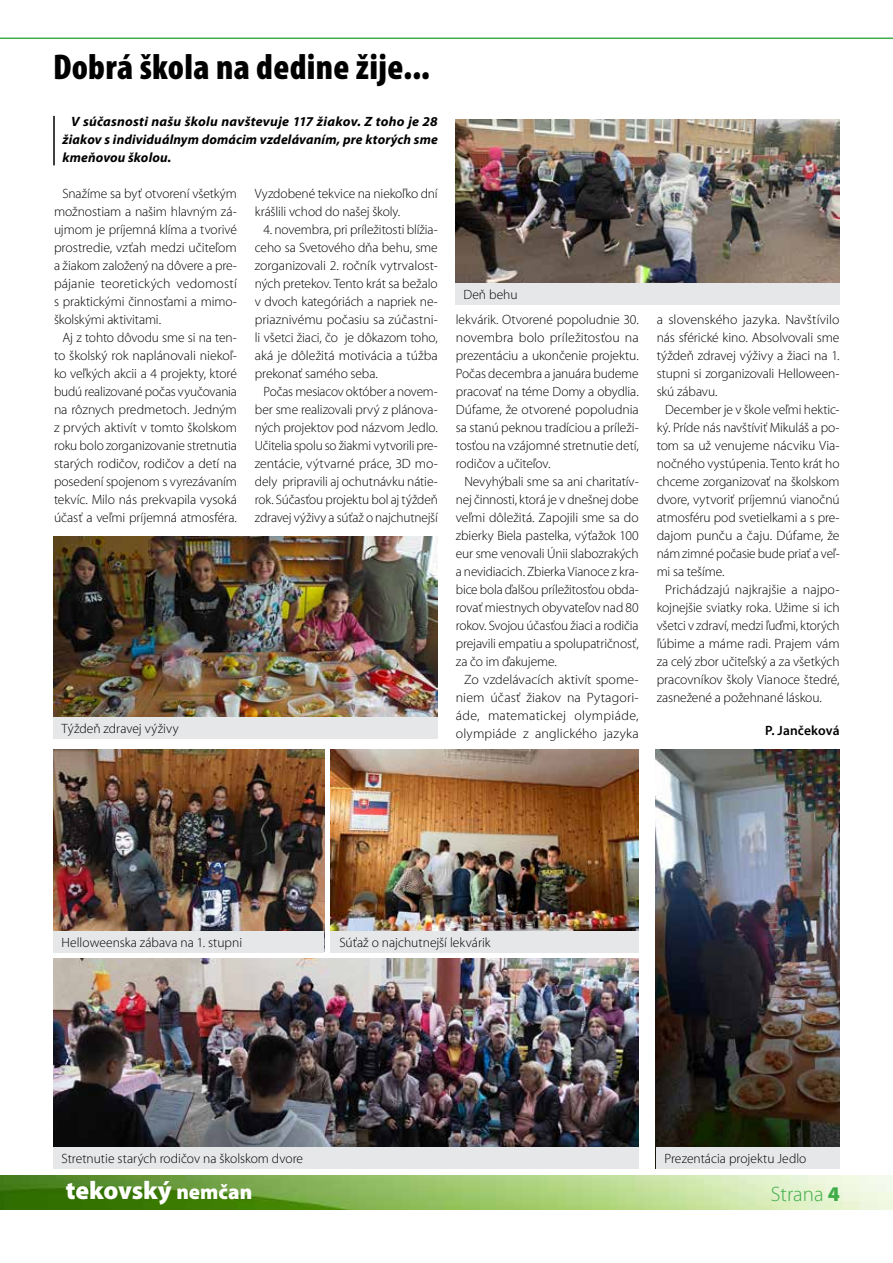
<style>
.page{position:relative;width:893px;height:1263px;background:#fff}
.page>*{position:absolute;margin:0;border:0;box-sizing:border-box;transform-origin:0 0}
.t1{font:900 condensed 36px "Mini Pro";letter-spacing:.01em;color:#000}
.t2{font:900 25.5px "Mini Pro";letter-spacing:-.005em;color:#fff}
.t3{font:300 21px "Mini Pro";color:#41ad49}
.t4{font:300 13.5px/18px "Mini Pro";letter-spacing:-.005em;color:#000;text-align:justify}
.t5{font:italic 700 13.5px/18px "Mini Pro";letter-spacing:.01em;color:#000;text-align:justify}
.t6{font:600 13.5px "Mini Pro";letter-spacing:.01em;color:#000}
.s1{font-size:21px}
.s2{font-weight:900}
</style>
<div class="page">
<img style="left:0;top:1176px;width:893px;height:34px">
<hr style="left:0;top:38px;width:893px;height:1px;background:#41ad49">
<hr style="left:53px;top:116px;width:2px;height:49px;background:#000">
<img style="left:455px;top:119px;width:385px;height:164px">
<img style="left:53px;top:537px;width:385px;height:180px">
<img style="left:53px;top:750px;width:271px;height:181px">
<img style="left:331px;top:750px;width:307px;height:181px">
<img style="left:656px;top:750px;width:184px;height:397px">
<img style="left:53px;top:959px;width:586px;height:188px">
<div style="left:455px;top:283px;width:385px;height:21px;background:#e6e7e8"></div>
<div style="left:53px;top:717px;width:385px;height:21px;background:#e6e7e8"></div>
<div style="left:53px;top:931px;width:271px;height:21px;background:#e6e7e8"></div>
<div style="left:331px;top:931px;width:308px;height:22px;background:#e6e7e8"></div>
<div style="left:53px;top:1147px;width:586px;height:21px;background:#e6e7e8"></div>
<div style="left:656px;top:1147px;width:184px;height:22px;background:#e6e7e8"></div>
<h1 class="t1" style="left:53px;top:47px;width:378px">Dobrá škola na dedine žije...</h1>
<p class="t5" style="left:63px;top:113px;width:377px;text-indent:9px">V súčasnosti našu školu navštevuje 117 žiakov. Z toho je 28 žiakov s individuálnym domácim vzdelávaním, pre ktorých sme kmeňovou školou.</p>
<p class="t4" style="left:54px;top:185px;width:184px;text-indent:9px">Snažíme sa byť otvorení všetkým možnostiam a našim hlavným zá&shy;ujmom je príjemná klíma a tvorivé prostredie, vzťah medzi učiteľom a žiakom založený na dôvere a pre&shy;pájanie teoretických vedomostí s praktickými činnosťami a mimo&shy;školskými aktivitami.</p>
<p class="t4" style="left:54px;top:329px;width:184px;text-indent:9px">Aj z tohto dôvodu sme si na ten&shy;to školský rok naplánovali niekoľ&shy;ko veľkých akcii a 4 projekty, ktoré budú realizované počas vyučovania na rôznych predmetoch. Jedným z prvých aktivít v tomto školskom roku bolo zorganizovanie stretnutia starých rodičov, rodičov a detí na posedení spojenom s vyrezávaním tekvíc. Milo nás prekvapila vysoká účasť a veľmi príjemná atmosféra.</p>
<p class="t4" style="left:255px;top:185px;width:184px">Vyzdobené tekvice na niekoľko dní krášlili vchod do našej školy.</p>
<p class="t4" style="left:255px;top:221px;width:184px;text-indent:9px">4. novembra, pri príležitosti blížia&shy;ceho sa Svetového dňa behu, sme zorganizovali 2. ročník vytrvalost&shy;ných pretekov. Tento krát sa bežalo v dvoch kategóriách a napriek ne&shy;priaznivému počasiu sa zúčastni&shy;li všetci žiaci, čo je dôkazom toho, aká je dôležitá motivácia a túžba prekonať samého seba.</p>
<p class="t4" style="left:255px;top:383px;width:184px;text-indent:9px">Počas mesiacov október a novem&shy;ber sme realizovali prvý z plánova&shy;ných projektov pod názvom Jedlo.<br>Učitelia spolu so žiakmi vytvorili pre&shy;zentácie, výtvarné práce, 3D mo&shy;dely pripravili aj ochutnávku nátie&shy;rok. Súčasťou projektu bol aj týždeň zdravej výživy a súťaž o najchutnejší</p>
<p class="t4" style="left:62px;top:719px;width:119px">Týždeň zdravej výživy</p>
<p class="t4" style="left:463px;top:285px;width:56px">Deň behu</p>
<p class="t4" style="left:456px;top:311px;width:184px">lekvárik. Otvorené popoludnie 30. novembra bolo príležitosťou na prezentáciu a ukončenie projektu.<br>Počas decembra a januára budeme pracovať na téme Domy a obydlia.<br>Dúfame, že otvorené popoludnia sa stanú peknou tradíciou a príleži&shy;tosťou na vzájomné stretnutie detí, rodičov a učiteľov.</p>
<p class="t4" style="left:456px;top:473px;width:184px;text-indent:9px">Nevyhýbali sme sa ani charitatív&shy;nej činnosti, ktorá je v dnešnej dobe veľmi dôležitá. Zapojili sme sa do zbierky Biela pastelka, výťažok 100 eur sme venovali Únii slabozrakých a nevidiacich. Zbierka Vianoce z kra&shy;bice bola ďalšou príležitosťou obda&shy;rovať miestnych obyvateľov nad 80 rokov. Svojou účasťou žiaci a rodičia prejavili empatiu a spolupatričnosť, za čo im ďakujeme.</p>
<p class="t4" style="left:456px;top:671px;width:184px;text-indent:9px">Zo vzdelávacích aktivít spome&shy;niem účasť žiakov na Pytagori&shy;áde, matematickej olympiáde, olympiáde z anglického jazyka</p>
<p class="t4" style="left:657px;top:311px;width:184px">a slovenského jazyka. Navštívilo nás sférické kino. Absolvovali sme týždeň zdravej výživy a žiaci na 1. stupni si zorganizovali Helloween&shy;skú zábavu.</p>
<p class="t4" style="left:657px;top:401px;width:184px;text-indent:9px">December je v škole veľmi hektic&shy;ký. Príde nás navštíviť Mikuláš a po&shy;tom sa už venujeme nácviku Via&shy;nočného vystúpenia. Tento krát ho chceme zorganizovať na školskom dvore, vytvoriť príjemnú vianočnú atmosféru pod svetielkami a s pre&shy;dajom punču a čaju. Dúfame, že nám zimné počasie bude priať a veľ&shy;mi sa tešíme.</p>
<p class="t4" style="left:657px;top:581px;width:184px;text-indent:9px">Prichádzajú najkrajšie a najpo&shy;kojnejšie sviatky roka. Užime si ich všetci v zdraví, medzi ľuďmi, ktorých ľúbime a máme radi. Prajem vám za celý zbor učiteľský a za všetkých pracovníkov školy Vianoce štedré, zasnežené a požehnané láskou.</p>
<p class="t6" style="left:765px;top:723px;width:76px">P. Jančeková</p>
<p class="t4" style="left:62px;top:933px;width:182px">Helloweenska zábava na 1. stupni</p>
<p class="t4" style="left:339px;top:934px;width:153px">Súťaž o najchutnejší lekvárik</p>
<p class="t4" style="left:62px;top:1149px;width:243px">Stretnutie starých rodičov na školskom dvore</p>
<p class="t4" style="left:664px;top:1150px;width:144px">Prezentácia projektu Jedlo</p>
<h2 class="t2" style="left:66px;top:1176px;width:188px">tekovský <span class="s1">nemčan</span></h2>
<h3 class="t3" style="left:771px;top:1182px;width:70px">Strana <span class="s2">4</span></h3>
</div>
